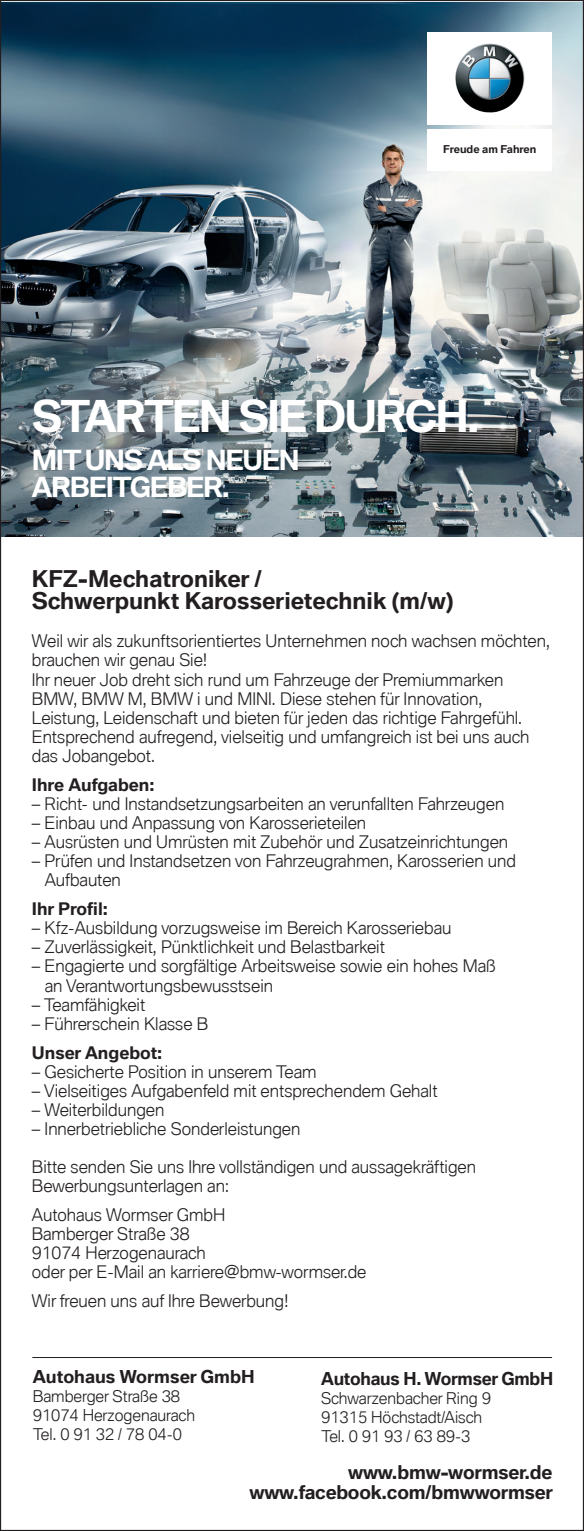
<style>
.page{position:relative;width:584px;height:1531px;background:#fff}
.page>*{position:absolute;margin:0;border:0;box-sizing:border-box;transform-origin:0 0}
.t1{font:700 42.75px "BMW Type Global Pro";letter-spacing:-.05em;color:#fff}
.t2{font:700 27px/27px "BMW Type Global Pro";letter-spacing:-.05em;color:#fff}
.t3{font:700 22.5px/22.5px "BMW Type Global Pro";color:#231f20}
.t4{font:700 18.45px/20.2px "BMW Type Global Pro";letter-spacing:-.01em;color:#231f20;text-align:right}
.t5{font:700 17.32px "BMW Type Global Pro";letter-spacing:-.015em;color:#231f20}
.t6{font:300 16.88px/19.1px "BMW Type Global Pro";color:#231f20}
.t7{font:700 16.88px "BMW Type Global Pro";color:#231f20}
.t8{font:300 15.75px/18.9px "BMW Type Global Pro";color:#231f20}
.t9{font:700 10.58px "BMW Type Global Pro";color:#231f20}
</style>
<div class="page">
<img style="left:2px;top:2px;width:580px;height:535px">
<div style="left:427px;top:32px;width:125px;height:92px;background:#fff"></div>
<div style="left:427px;top:129px;width:125px;height:41px;background:#fff"></div>
<img style="left:455px;top:44px;width:69px;height:69px">
<hr style="left:32px;top:1357px;width:520px;height:1px;background:#231f20">
<p class="t9" style="left:443px;top:143px;width:95px">Freude am Fahren</p>
<h1 class="t1" style="left:32px;top:392px;width:449px">STARTEN SIE DURCH.</h1>
<h2 class="t2" style="left:32px;top:447px;width:269px">MIT UNS ALS NEUEN<br>ARBEITGEBER.</h2>
<h3 class="t3" style="left:32px;top:567px;width:423px">KFZ-Mechatroniker /<br>Schwerpunkt Karosserietechnik (m/w)</h3>
<p class="t6" style="left:32px;top:633px;width:519px">Weil wir als zukunftsorientiertes Unternehmen noch wachsen möchten, brauchen wir genau Sie!<br>Ihr neuer Job dreht sich rund um Fahrzeuge der Premiummarken BMW, BMW M, BMW i und MINI. Diese stehen für Innovation, Leistung, Leidenschaft und bieten für jeden das richtige Fahrgefühl.<br>Entsprechend aufregend, vielseitig und umfangreich ist bei uns auch das Jobangebot.</p>
<p class="t7" style="left:32px;top:775px;width:124px">Ihre Aufgaben:</p>
<p class="t6" style="left:32px;top:795px;width:474px">– Richt- und Instandsetzungsarbeiten an verunfallten Fahrzeugen</p>
<p class="t6" style="left:32px;top:814px;width:336px">– Einbau und Anpassung von Karosserieteilen</p>
<p class="t6" style="left:32px;top:833px;width:478px">– Ausrüsten und Umrüsten mit Zubehör und Zusatzeinrichtungen</p>
<p class="t6" style="left:45px;top:852px;width:473px;text-indent:-13px">– Prüfen und Instandsetzen von Fahrzeugrahmen, Karosserien und<br>Aufbauten</p>
<p class="t7" style="left:32px;top:899px;width:78px">Ihr Profil:</p>
<p class="t6" style="left:32px;top:919px;width:421px">– Kfz-Ausbildung vorzugsweise im Bereich Karosseriebau</p>
<p class="t6" style="left:32px;top:938px;width:354px">– Zuverlässigkeit, Pünktlichkeit und Belastbarkeit</p>
<p class="t6" style="left:45px;top:958px;width:452px;text-indent:-13px">– Engagierte und sorgfältige Arbeitsweise sowie ein hohes Maß an Verantwortungsbewusstsein</p>
<p class="t6" style="left:32px;top:996px;width:115px">– Teamfähigkeit</p>
<p class="t6" style="left:32px;top:1015px;width:178px">– Führerschein Klasse B</p>
<p class="t7" style="left:32px;top:1043px;width:132px">Unser Angebot:</p>
<p class="t6" style="left:32px;top:1063px;width:286px">– Gesicherte Position in unserem Team</p>
<p class="t6" style="left:32px;top:1082px;width:407px">– Vielseitiges Aufgabenfeld mit entsprechendem Gehalt</p>
<p class="t6" style="left:32px;top:1101px;width:134px">– Weiterbildungen</p>
<p class="t6" style="left:32px;top:1120px;width:270px">– Innerbetriebliche Sonderleistungen</p>
<p class="t6" style="left:32px;top:1158px;width:445px">Bitte senden Sie uns Ihre vollständigen und aussagekräftigen<br>Bewerbungsunterlagen an:</p>
<p class="t6" style="left:32px;top:1206px;width:336px">Autohaus Wormser GmbH<br>Bamberger Straße 38<br>91074 Herzogenaurach<br>oder per E-Mail an karriere@bmw-wormser.de</p>
<p class="t6" style="left:32px;top:1292px;width:258px">Wir freuen uns auf Ihre Bewerbung!</p>
<p class="t5" style="left:33px;top:1367px;width:223px">Autohaus Wormser GmbH</p>
<p class="t8" style="left:33px;top:1388px;width:164px">Bamberger Straße 38<br>91074 Herzogenaurach<br>Tel. 0 91 32 / 78 04-0</p>
<p class="t5" style="left:321px;top:1369px;width:233px">Autohaus H. Wormser GmbH</p>
<p class="t8" style="left:321px;top:1390px;width:171px">Schwarzenbacher Ring 9<br>91315 Höchstadt/Aisch<br>Tel. 0 91 93 / 63 89-3</p>
<p class="t4" style="left:249px;top:1462px;width:305px">www.bmw-wormser.de www.facebook.com/bmwwormser</p>
</div>
